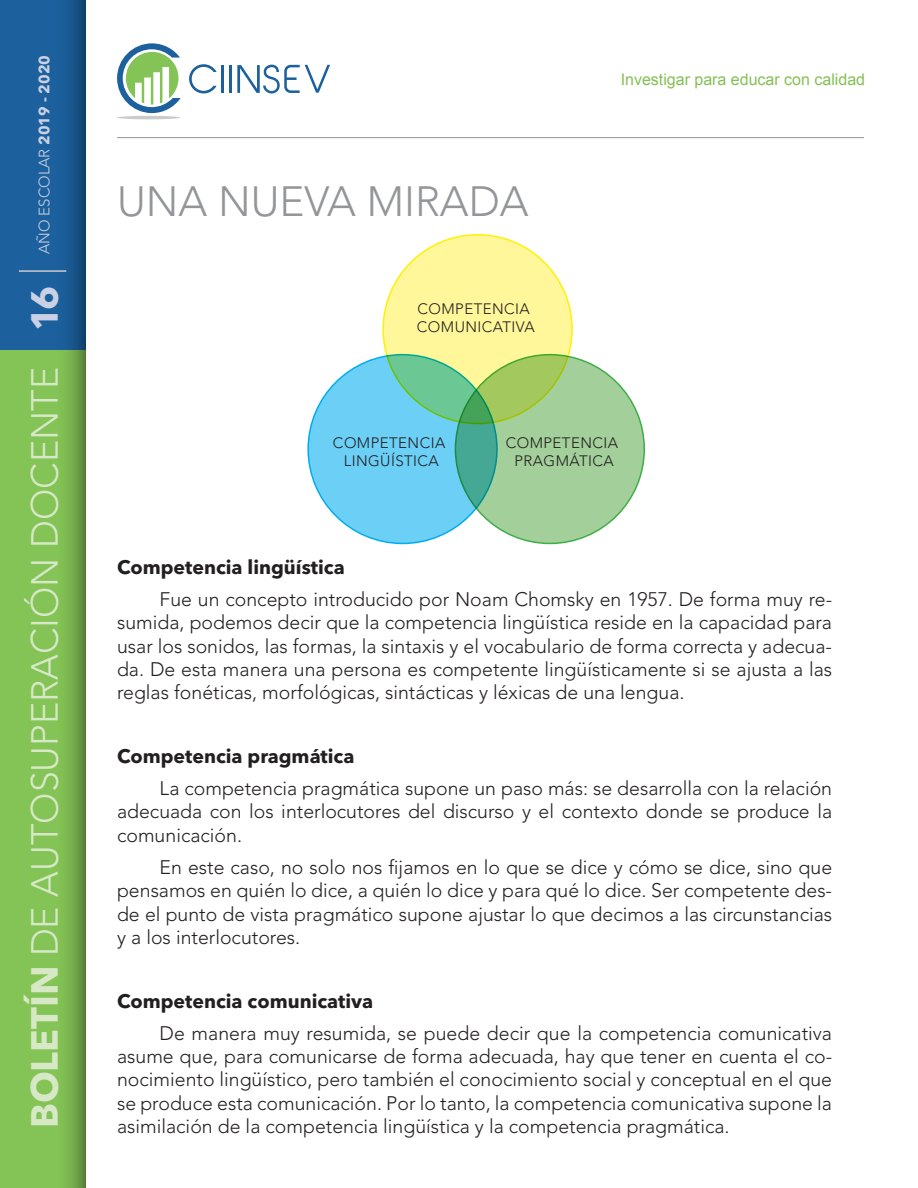
<style>
.page{position:relative;width:918px;height:1188px;background:#fff}
.page>*{position:absolute;margin:0;border:0;box-sizing:border-box;transform-origin:0 0}
.t1{font:300 42px "Avenir LT Std";color:#939598}
.t2{font:300 37.5px "Avenir LT Std";color:#d7e8c7}
.t3{font:300 19.5px/23.4px "Avenir LT Std";color:#231f20;text-align:justify}
.t4{font:700 19.5px "Avenir Next LT Pro";color:#231f20}
.t5{font:16.05px "Arial";color:#84c056}
.t6{font:300 15px/18px "Avenir LT Std";letter-spacing:.03em;color:#231f20}
.t7{font:300 15px "Avenir LT Std";color:#cad1e4}
.s1{font-family:"Avenir Next LT Pro";font-weight:700}
.s2{font-family:"Avenir Next LT Pro";font-weight:700;color:#cad1e4}
</style>
<div class="page">
<svg style="left:117px;top:43px;width:64px;height:70px"></svg>
<hr style="left:117px;top:116px;width:64px;height:3px;background:#cacccb;border-radius:50%">
<hr style="left:221px;top:65px;width:3px;height:28px;background:#1c619d">
<hr style="left:229px;top:65px;width:3px;height:28px;background:#1c619d">
<svg style="left:237px;top:65px;width:93px;height:28px"></svg>
<svg style="left:189px;top:64px;width:28px;height:29px"></svg>
<div style="left:0;top:350px;width:85px;height:838px;background:#84c355"></div>
<div style="left:0;top:0;width:85px;height:350px;background:#1c619d"></div>
<svg style="left:66px;top:0;width:19px;height:1188px"></svg>
<hr style="left:117px;top:137px;width:747px;height:1px;background:#939598">
<hr style="left:19px;top:270px;width:47px;height:2px;background:#cacccb">
<div style="left:383px;top:235px;width:189px;height:189px;background:#fff79a;border-radius:50%"></div>
<svg style="left:455px;top:355px;width:189px;height:188px;background:#a2cd8f"></svg>
<svg style="left:308px;top:355px;width:189px;height:188px;background:#64c8da"></svg>
<p class="t7" style="left:35px;top:254px;width:200px;rotate:-90deg">año escolar <span class="s1">2019 - 2020</span></p>
<h2 class="t2" style="left:23px;top:1128px;width:844px;rotate:-90deg"><span class="s1">Boletín</span> de Autosuperación Docente <span class="s2">16</span></h2>
<h1 class="t1" style="left:117px;top:177px;width:129px">UN A NUE</h1>
<h1 class="t1" style="left:304px;top:177px;width:226px">VA MIRADA</h1>
<p class="t6" style="left:417px;top:299px;width:112px">Com petencia com unicativa</p>
<p class="t5" style="left:621px;top:69px;width:246px">Investigar para educar con calidad</p>
<p class="t6" style="left:333px;top:434px;width:111px;text-align:center">Com petencia<br>Ling üística</p>
<p class="t6" style="left:514px;top:434px;width:103px;text-indent:-9px">Com petencia pragm</p>
<p class="t6" style="left:569px;top:452px;width:43px">ática</p>
<p class="t4" style="left:117px;top:555px;width:229px">Competencia lingüística</p>
<p class="t3" style="left:117px;top:587px;width:717px;text-indent:43px">Fue un concepto introducido por N oam Chomsky en 1957. De forma muy re&shy;sumida, podemos decir que la competencia lingüística reside en la capacidad para usar los sonidos, las formas, la sintaxis y el vocabulario de forma correcta y adecua&shy;da. De esta manera una persona es competente lingüísticamente si se ajusta a las reglas fonéticas, morfológicas, sintácticas y léxicas de una lengua.</p>
<p class="t4" style="left:117px;top:744px;width:239px">Competencia pragmática</p>
<p class="t3" style="left:117px;top:777px;width:717px;text-indent:43px">La competencia pragmática supone un paso más: se desarrolla con la relación adecuada con los interlocutores del discurso y el contexto donde se produce la comunicación.</p>
<p class="t3" style="left:117px;top:855px;width:717px;text-indent:43px">En este caso, no solo nos fijamos en lo que se dice y cómo se dice, sino que pensamos en quién lo dice, a quién lo dice y para qué lo dice. Ser competente des&shy;de el punto de vista pragmático supone ajustar lo que decimos a las circunstancias y a los interlocutores.</p>
<p class="t4" style="left:117px;top:989px;width:258px">Competencia comunicativa</p>
<p class="t3" style="left:117px;top:1021px;width:717px;text-indent:43px">De manera muy resumida, se puede decir que la competencia comunicativa asume que, para comunicarse de forma adecuada, hay que tener en cuenta el co&shy;nocimiento lingüístico, pero también el conocimiento social y conceptual en el que se produce esta comunicación. Por lo tanto, la competencia comunicativa supone la asimilación de la competencia lingüística y la competencia pragmática.</p>
</div>
